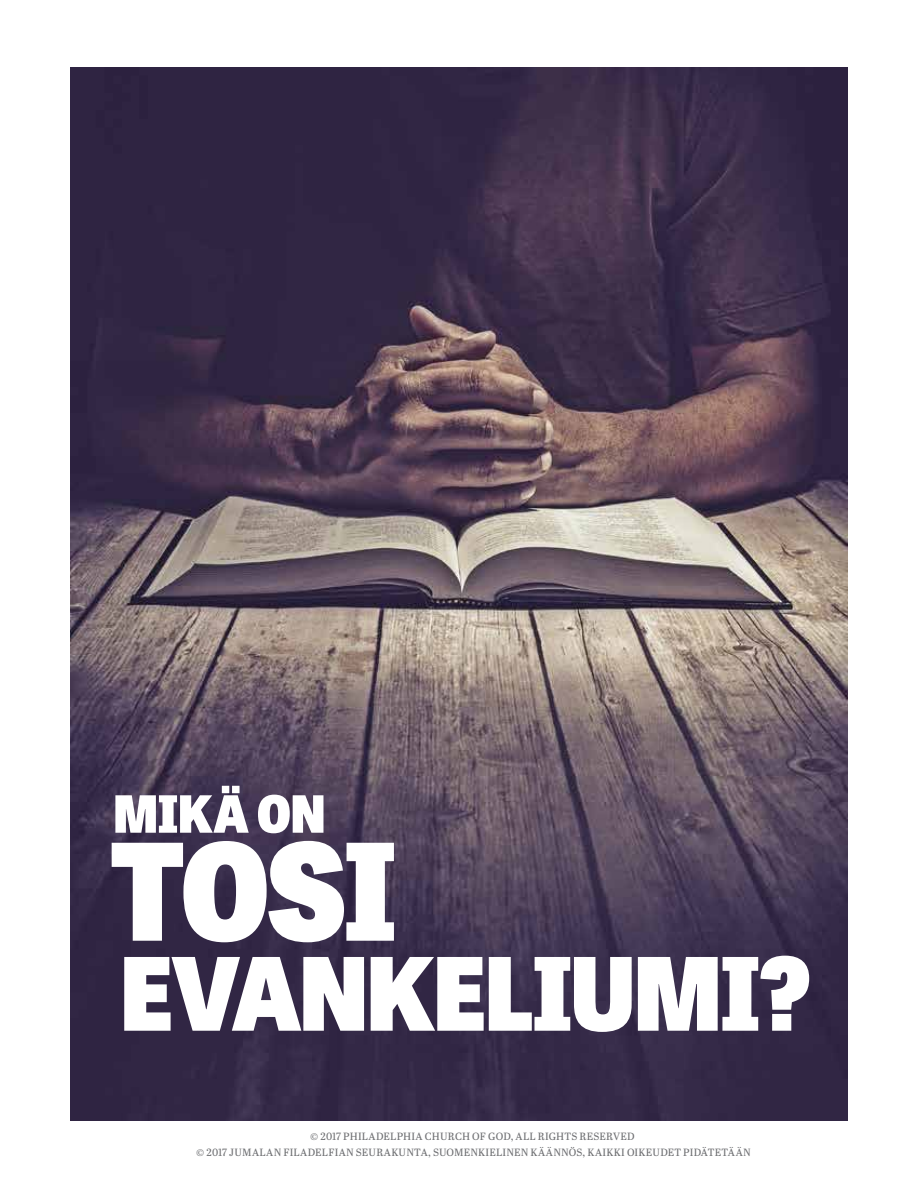
<style>
.page{position:relative;width:918px;height:1188px;background:#fff}
.page>*{position:absolute;margin:0;border:0;box-sizing:border-box;transform-origin:0 0}
.t1{font:800 133.5px "Tablet Gothic Narrow";color:#fff}
.t2{font:800 100.5px "Tablet Gothic Narrow";letter-spacing:-.005em;color:#fff}
.t3{font:800 51px "Tablet Gothic Narrow";color:#fff}
.t4{font:10.5px/16.5px "Abril Text";letter-spacing:.02em;color:#6d6e71;text-align:center}
</style>
<div class="page">
<img style="left:71px;top:67px;width:776px;height:1054px">
<h3 class="t3" style="left:114px;top:776px;width:213px">MIKÄ ON</h3>
<h1 class="t1" style="left:112px;top:791px;width:287px">TOSI</h1>
<h2 class="t2" style="left:121px;top:918px;width:692px">EVANKELIUMI?</h2>
<p class="t4" style="left:196px;top:1128px;width:556px">© 2017 PHILADELPHIA CHURCH OF GOD, ALL RIGHTS RESERVED<br>© 2017 JUMALAN FILADELFIAN SEURAKUNTA, SUOMENKIELINEN KÄÄNNÖS, KAIKKI OIKEUDET PIDÄTETÄÄN</p>
</div>
